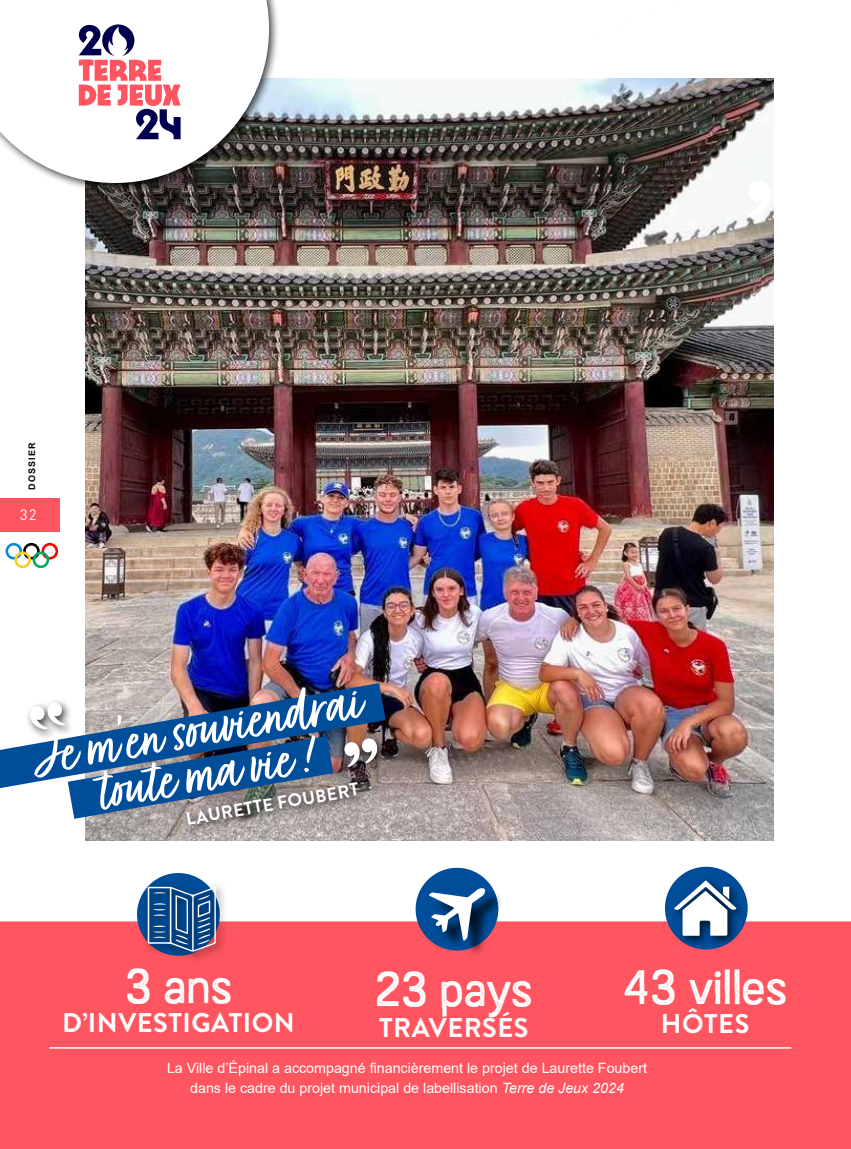
<style>
.page{position:relative;width:851px;height:1149px;background:#fff}
.page>*{position:absolute;margin:0;border:0;box-sizing:border-box;transform-origin:0 0}
.t1{font:72px "Fave Script Pro";color:#fff}
.t2{font:45px "Austral Sans Stamp";letter-spacing:.015em;color:#fff}
.t3{font:700 27px "Brandon Grotesque";letter-spacing:.02em;color:#fff}
.t4{font:700 18px "Brandon Grotesque";color:#fff}
.t5{font:15px "DINOT";color:#fff;scale:.95 1}
.t6{font:14.25px/20.5px "Arial";color:#fff;text-align:center}
.t7{font:700 9px "Arial";letter-spacing:.135em;color:#000}
.s1{font-style:italic}
</style>
<div class="page">
<img style="left:85px;top:79px;width:688px;height:761px">
<div style="left:0;top:498px;width:60px;height:33px;background:#ff5560"></div>
<div style="left:0;top:920px;width:674px;height:228px;background:#ff5560"></div>
<div style="left:415px;top:867px;width:83px;height:83px;background:#004d9a;border-radius:50%"></div>
<svg style="left:664px;top:866px;width:83px;height:83px"></svg>
<div style="left:0;top:0;width:280px;height:194px;background:#000;opacity:.75"></div>
<svg style="left:0;top:0;width:269px;height:183px"></svg>
<svg style="left:79px;top:24px;width:101px;height:115px"></svg>
<div style="left:596px;top:0;width:254px;height:100px;background:#000;opacity:.75"></div>
<svg style="left:596px;top:0;width:254px;height:84px"></svg>
<svg style="left:137px;top:872px;width:83px;height:83px"></svg>
<div style="left:142px;top:881px;width:85px;height:81px;background:#000;opacity:.75"></div>
<svg style="left:148px;top:886px;width:68px;height:65px"></svg>
<div style="left:432px;top:890px;width:71px;height:68px;background:#000;opacity:.75"></div>
<svg style="left:429px;top:888px;width:56px;height:52px"></svg>
<div style="left:669px;top:876px;width:77px;height:70px;background:#000;opacity:.75"></div>
<svg style="left:674px;top:880px;width:177px;height:268px"></svg>
<svg style="left:748px;top:181px;width:26px;height:36px"></svg>
<hr style="left:49px;top:1046px;width:742px;height:2px;background:#fff">
<svg style="left:68px;top:787px;width:114px;height:31px"></svg>
<img style="left:0;top:683px;width:385px;height:104px">
<div style="left:182px;top:777px;width:186px;height:57px;background:#000;opacity:.75"></div>
<div style="left:25px;top:697px;width:50px;height:43px;background:#000;opacity:.75"></div>
<svg style="left:30px;top:702px;width:35px;height:27px"></svg>
<div style="left:339px;top:733px;width:49px;height:44px;background:#000;opacity:.75"></div>
<svg style="left:344px;top:737px;width:33px;height:30px"></svg>
<div style="left:6px;top:542px;width:16px;height:17px;border:3px solid #088bd8;border-radius:50%"></div>
<div style="left:23px;top:542px;width:17px;height:17px;border:3px solid #000;border-radius:50%"></div>
<div style="left:41px;top:542px;width:17px;height:17px;border:3px solid #f00;border-radius:50%"></div>
<div style="left:14px;top:551px;width:17px;height:17px;border:3px solid #ffca23;border-radius:50%"></div>
<div style="left:33px;top:551px;width:16px;height:17px;border:3px solid #00ac5e;border-radius:50%"></div>
<p class="t7" style="left:26px;top:490px;width:49px;rotate:-90deg">DOSSIER</p>
<p class="t5" style="left:20px;top:504px;width:19px">32</p>
<h1 class="t1" style="left:28px;top:716px;width:334px;rotate:-10deg">Je m'en souviendrai</h1>
<h1 class="t1" style="left:92px;top:751px;width:219px;rotate:-10deg">toute ma vie !</h1>
<p class="t4" style="left:184px;top:806px;width:176px;rotate:-10deg">LAURETTE FOUBERT</p>
<h2 class="t2" style="left:125px;top:951px;width:108px">3 ans</h2>
<h3 class="t3" style="left:62px;top:1003px;width:234px">D’INVESTIGATION</h3>
<h2 class="t2" style="left:375px;top:954px;width:158px">23 pays</h2>
<h3 class="t3" style="left:379px;top:1008px;width:151px">TRAVERSÉS</h3>
<h2 class="t2" style="left:623px;top:952px;width:165px">43 villes</h2>
<h3 class="t3" style="left:660px;top:1004px;width:90px">HÔTES</h3>
<p class="t6" style="left:167px;top:1057px;width:481px">La Ville d’Épinal a accompagné financièrement le projet de Laurette Foubert dans le cadre du projet municipal de labellisation <span class="s1">Terre de Jeux 2024</span></p>
</div>
